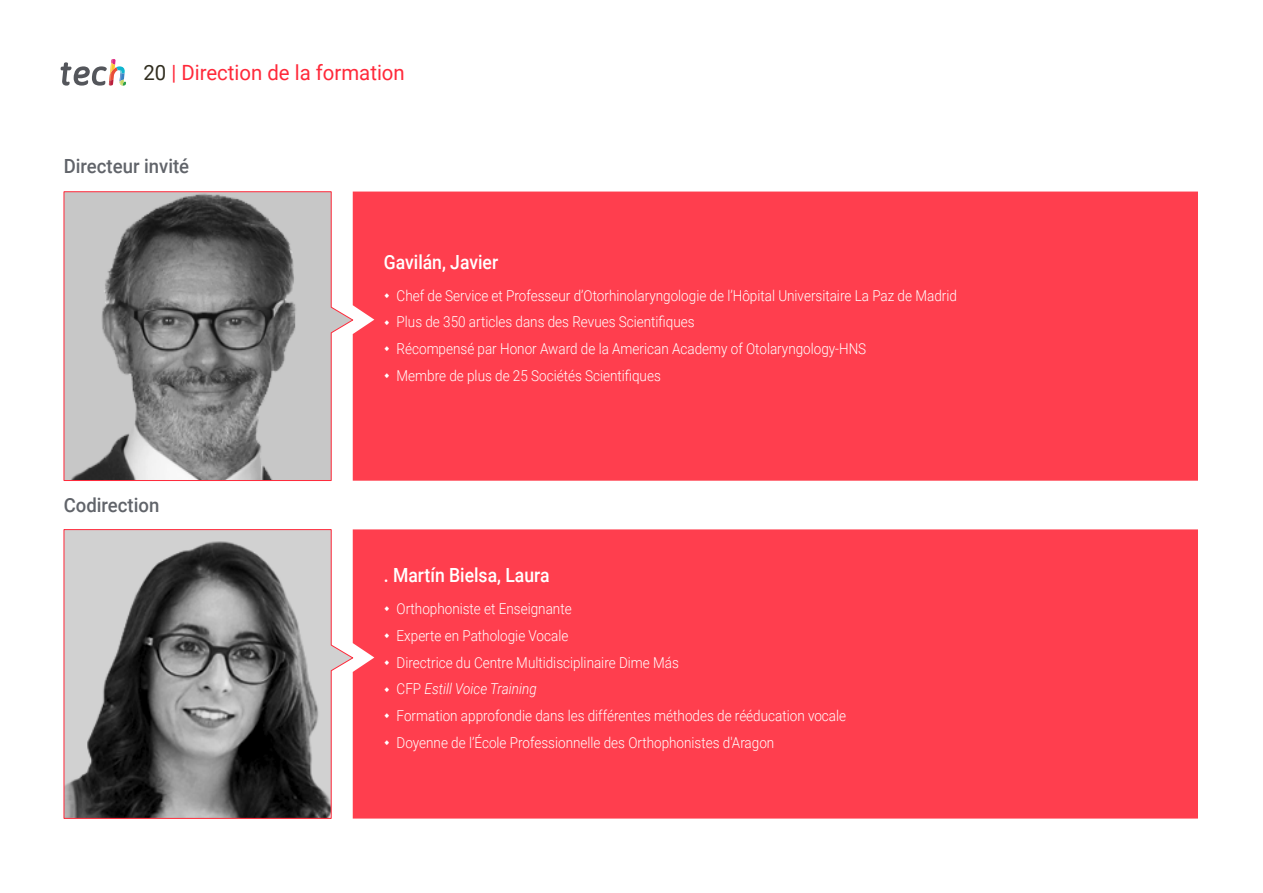
<style>
.page{position:relative;width:1263px;height:893px;background:#fff}
.page>*{position:absolute;margin:0;border:0;box-sizing:border-box;transform-origin:0 0}
.t1{font:21px "Roboto";color:#ff293a}
.t2{font:500 19.5px "Roboto";color:#fff;scale:.9 1}
.t3{font:500 19.5px "Roboto";color:#61646a;scale:.95 1}
.t4{font:300 15px/26.7px "Roboto";color:#fff;scale:.9 1}
.s1{color:#312e20}
.s2{font-style:italic}
</style>
<div class="page">
<svg style="left:61px;top:59px;width:65px;height:27px"></svg>
<div style="left:353px;top:192px;width:845px;height:289px;background:#ff3e4e"></div>
<svg style="left:64px;top:191px;width:289px;height:290px;background:#9d9a9a"></svg>
<div style="left:353px;top:529px;width:845px;height:290px;background:#ff3e4e"></div>
<svg style="left:64px;top:529px;width:289px;height:290px;background:#868383"></svg>
<svg style="left:385px;top:293px;width:4px;height:5px"></svg>
<svg style="left:385px;top:320px;width:4px;height:5px"></svg>
<svg style="left:385px;top:347px;width:4px;height:5px"></svg>
<svg style="left:385px;top:373px;width:4px;height:5px"></svg>
<svg style="left:385px;top:606px;width:4px;height:5px"></svg>
<svg style="left:385px;top:633px;width:4px;height:5px"></svg>
<svg style="left:385px;top:660px;width:4px;height:5px"></svg>
<svg style="left:385px;top:687px;width:4px;height:5px"></svg>
<svg style="left:385px;top:713px;width:4px;height:5px"></svg>
<svg style="left:385px;top:740px;width:4px;height:5px"></svg>
<h1 class="t1" style="left:144px;top:57px;width:263px"><span class="s1">20</span> | Direction de la formation</h1>
<h2 class="t3" style="left:64px;top:153px;width:133px">Directeur invité</h2>
<h2 class="t3" style="left:64px;top:492px;width:102px">Codirection</h2>
<h2 class="t2" style="left:384px;top:248px;width:129px">Gavilán, Javier</h2>
<p class="t4" style="left:397px;top:281px;width:624px">Chef de Service et Professeur d’Otorhinolaryngologie de l’Hôpital Universitaire La Paz de Madrid Plus de 350 articles dans des Revues Scientifiques<br>Récompensé par Honor Award de la American Academy of Otolaryngology-HNS<br>Membre de plus de 25 Sociétés Scientifiques</p>
<h2 class="t2" style="left:384px;top:562px;width:186px">. Martín Bielsa, Laura</h2>
<p class="t4" style="left:397px;top:595px;width:501px">Orthophoniste et Enseignante<br>Experte en Pathologie Vocale<br>Directrice du Centre Multidisciplinaire Dime Más<br>CFP <span class="s2">Estill Voice Training<br></span>Formation approfondie dans les différentes méthodes de rééducation vocale Doyenne de l’École Professionnelle des Orthophonistes d'Aragon</p>
</div>
